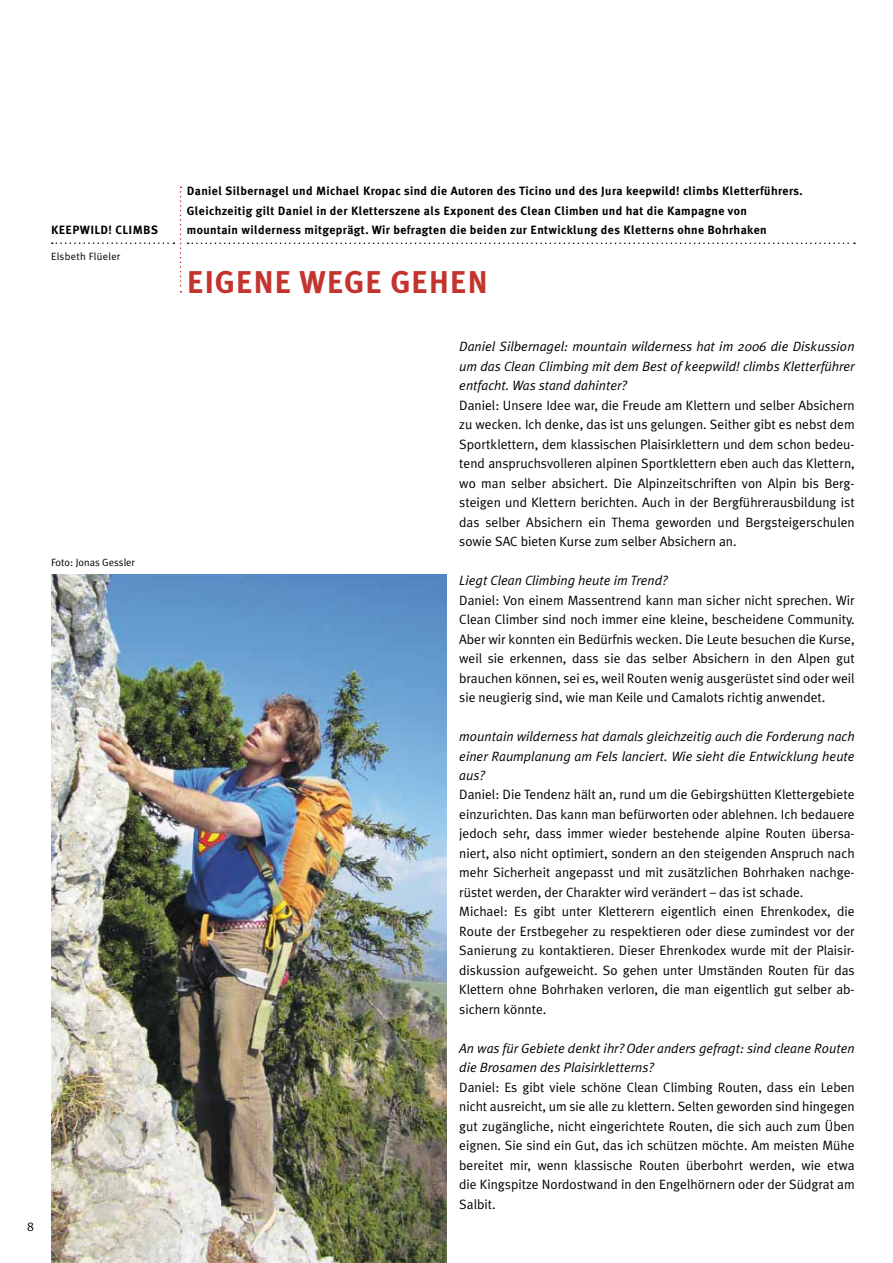
<style>
.page{position:relative;width:893px;height:1263px;background:#fff}
.page>*{position:absolute;margin:0;border:0;box-sizing:border-box;transform-origin:0 0}
.t1{font:700 31.5px "Meta Plus";color:#c4342e}
.t2{font:13.5px/19.5px "Meta Plus Normal";color:#000;text-align:justify}
.t3{font:italic 13.5px/19.5px "Meta Plus Normal";color:#000;text-align:justify}
.t4{font:12.75px "Meta Plus Normal";color:#000}
.t5{font:700 12px/19.5px "Meta Plus";letter-spacing:.03em;color:#000}
.t6{font:10.5px "Meta Plus Normal";color:#000}
.t7{font:10.5px "Meta Plus Normal";letter-spacing:.03em;color:#000}
</style>
<div class="page">
<img style="left:51px;top:574px;width:395px;height:689px">
<svg style="left:188px;top:243px;width:667px;height:1px"></svg>
<svg style="left:52px;top:242px;width:122px;height:2px"></svg>
<svg style="left:180px;top:186px;width:2px;height:107px"></svg>
<p class="t5" style="left:51px;top:220px;width:91px">Keepwild! climbs</p>
<p class="t7" style="left:51px;top:250px;width:71px">Elsbeth Flüeler</p>
<p class="t6" style="left:51px;top:556px;width:86px">Foto: Jonas Gessler</p>
<p class="t4" style="left:27px;top:1219px;width:8px">8</p>
<p class="t5" style="left:187px;top:181px;width:617px">Daniel Silbernagel und Michael Kropac sind die Autoren des Ticino und des Jura keepwild! climbs Kletterführers.<br>Gleichzeitig gilt Daniel in der Kletterszene als Exponent des Clean Climben und hat die Kampagne von<br>mountain wilderness mitgeprägt. Wir befragten die beiden zur Entwicklung des Kletterns ohne Bohrhaken</p>
<h1 class="t1" style="left:187px;top:263px;width:48px">Eigene</h1>
<h1 class="t1" style="left:299px;top:263px;width:22px">Wege</h1>
<h1 class="t1" style="left:390px;top:263px;width:77px">gehen</h1>
<p class="t3" style="left:459px;top:336px;width:397px">Daniel Silbernagel: mountain wilderness hat im 2006 die Diskussion um das Clean Climbing mit dem Best of keepwild! climbs Kletterführer entfacht. Was stand dahinter?</p>
<p class="t2" style="left:459px;top:395px;width:397px">Daniel: U nsere Idee war, die Freude am Klettern und selber Absichern zu wecken. Ich denke, das ist uns gelungen. Seither gibt es nebst dem Sportklettern, dem klassischen Plaisirklettern und dem schon bedeu&shy;tend anspruchsvolleren alpinen Sportklettern eben auch das Klettern, wo man selber absichert. Die Alpinzeitschriften von Alpin bis Berg&shy;steigen und Klettern berichten. Auch in der Bergführerausbildung ist das selber Absichern ein Thema geworden und Bergsteigerschulen sowie SAC bieten Kurse zum selber Absichern an.</p>
<p class="t3" style="left:459px;top:570px;width:209px">Liegt Clean Climbing heute im Trend?</p>
<p class="t2" style="left:459px;top:590px;width:397px">Daniel: Von einem Massentrend kann man sicher nicht sprechen. Wir Clean Climber sind noch immer eine kleine, bescheidene Community.<br>Aber wir konnten ein Bedürfnis wecken. Die Leute besuchen die Kurse, weil sie erkennen, dass sie das selber Absichern in den Alpen gut brauchen können, sei es, weil Routen wenig ausgerüstet sind oder weil sie neugierig sind, wie man Keile und Camalots richtig anwendet.</p>
<p class="t3" style="left:459px;top:726px;width:397px">mountain wilderness hat damals gleichzeitig auch die Forderung nach einer Raumplanung am Fels lanciert. Wie sieht die Entwicklung heute aus?</p>
<p class="t2" style="left:459px;top:785px;width:397px;text-align:left">Daniel: Die Tendenz hält an, rund um die Gebirgshütten Klettergebiete einzurichten. Das kann man befürworten oder ablehnen. Ich bedauere jedoch sehr, dass immer wieder bestehende alpine Routen übersa&shy;niert, also nicht optimiert, sondern an den steigenden Anspruch nach mehr Sicherheit angepasst und mit zusätzlichen Bohrhaken nachge&shy;rüstet werden, der Charakter wird verändert – das ist schade.<br>Michael: Es gibt unter Kletterern eigentlich einen Ehrenkodex, die Route der Erstbegeher zu respektieren oder diese zumindest vor der Sanierung zu kontaktieren. Dieser Ehrenkodex wurde mit der Plaisir&shy;diskussion aufgeweicht. So gehen unter U mständen Routen für das Klettern ohne Bohrhaken verloren, die man eigentlich gut selber ab&shy;sichern könnte.</p>
<p class="t3" style="left:459px;top:1038px;width:397px">An was für Gebiete denkt ihr? Oder anders gefragt: sind cleane Routen die Brosamen des Plaisirkletterns?</p>
<p class="t2" style="left:459px;top:1077px;width:397px">Daniel: Es gibt viele schöne Clean Climbing Routen, dass ein Leben nicht ausreicht, um sie alle zu klettern. Selten geworden sind hingegen gut zugängliche, nicht eingerichtete Routen, die sich auch zum Üben eignen. Sie sind ein Gut, das ich schützen möchte. Am meisten Mühe bereitet mir, wenn klassische Routen überbohrt werden, wie etwa die Kingspitze Nordostwand in den Engelhörnern oder der Südgrat am Salbit.</p>
</div>
